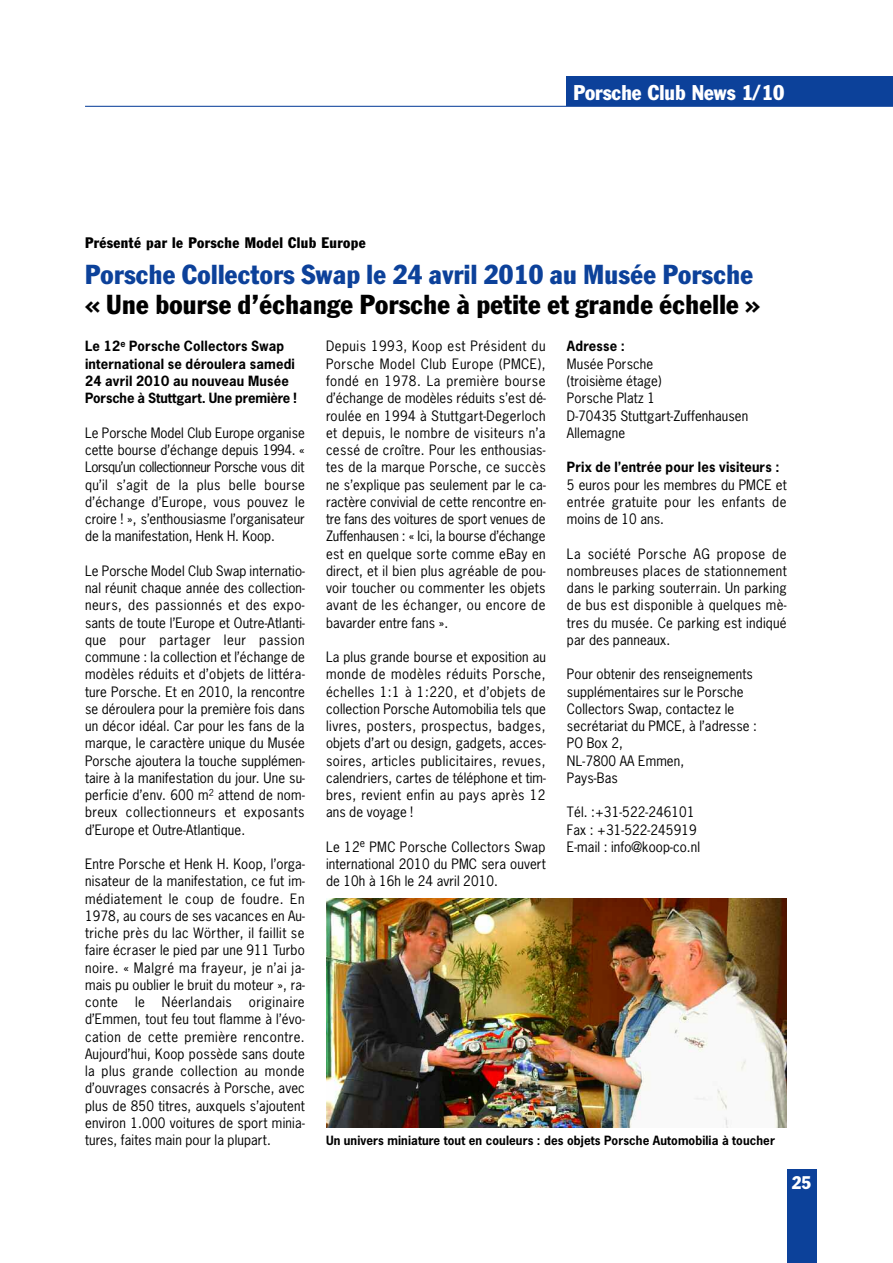
<style>
.page{position:relative;width:893px;height:1263px;background:#fff}
.page>*{position:absolute;margin:0;border:0;box-sizing:border-box;transform-origin:0 0}
.t1{font:condensed 27px "Franklin Gothic";letter-spacing:.015em;color:#000}
.t2{font:condensed 27px "Franklin Gothic";letter-spacing:.015em;color:#0c419a}
.t3{font:condensed 21px "Franklin Gothic";color:#fff}
.t4{font:condensed 18px "Franklin Gothic";color:#fff}
.t5{font:condensed 15px "Franklin Gothic";letter-spacing:.025em;color:#000}
.t6{font:13.5px/17.2px "News Gothic";letter-spacing:.01em;color:#000;text-align:justify}
.t7{font:13.5px "News Gothic";letter-spacing:.035em;color:#000}
.t8{font:700 13.35px/17.2px "News Gothic";letter-spacing:.015em;color:#000}
.t9{font:700 12px "News Gothic";letter-spacing:.01em;color:#000}
</style>
<div class="page">
<div style="left:567px;top:77px;width:326px;height:29px;background:#0c419a"></div>
<div style="left:787px;top:1169px;width:29px;height:94px;background:#0c419a"></div>
<hr style="left:85px;top:106px;width:808px;height:1px;background:#0c419a">
<img style="left:326px;top:899px;width:461px;height:229px">
<p class="t5" style="left:85px;top:237px;width:282px">Présenté par le Porsche Model Club Europe</p>
<h2 class="t3" style="left:573px;top:85px;width:212px">Porsche Club News 1/10</h2>
<h1 class="t2" style="left:85px;top:265px;width:670px">Porsche Collectors Swap le 24 avril 2010 au Musée Porsche</h1>
<h1 class="t1" style="left:85px;top:294px;width:677px">« Une bourse d’échange Porsche à petite et grande échelle »</h1>
<p class="t8" style="left:85px;top:338px;width:213px">Le 12<sup>e</sup> Porsche Collectors Swap international se déroulera samedi<br>24 avril 2010 au nouveau Musée<br>Porsche à Stuttgart. Une première !</p>
<p class="t6" style="left:85px;top:424px;width:221px">Le Porsche Model Club Europe organise cette bourse d’échange depuis 1994. « Lorsqu’un collectionneur Porsche vous dit qu’il s’agit de la plus belle bourse d’échange d’Europe, vous pouvez le croire ! », s’enthousiasme l’organisateur de la manifestation, Henk H. Koop.</p>
<p class="t6" style="left:85px;top:562px;width:221px">Le Porsche Model Club Swap internatio&shy;nal réunit chaque année des collection&shy;neurs, des passionnés et des expo&shy;sants de toute l’Europe et Outre-Atlanti&shy;que pour partager leur passion commune : la collection et l’échange de modèles réduits et d’objets de littéra&shy;ture Porsche. Et en 2010, la rencontre se déroulera pour la première fois dans un décor idéal. Car pour les fans de la marque, le caractère unique du Musée Porsche ajoutera la touche supplémen&shy;taire à la manifestation du jour. Une su&shy;perficie d’env. 600 m<sup>2</sup> attend de nom&shy;breux collectionneurs et exposants d’Europe et Outre-Atlantique.</p>
<p class="t6" style="left:85px;top:856px;width:221px">Entre Porsche et Henk H. Koop, l’orga&shy;nisateur de la manifestation, ce fut im&shy;médiatement le coup de foudre. En 1978, au cours de ses vacances en Au&shy;triche près du lac Wörther, il faillit se faire écraser le pied par une 911 Turbo noire. « Malgré ma frayeur, je n’ai ja&shy;mais pu oublier le bruit du moteur », ra&shy;conte</p>
<p class="t6" style="left:85px;top:994px;width:221px;text-indent:164px">originaire d’Emmen, tout feu tout flamme à l’évo&shy;cation de cette première rencontre.<br>Aujourd’hui, Koop possède sans doute la plus grande collection au monde d’ouvrages consacrés à Porsche, avec plus de 850 titres, auxquels s’ajoutent environ 1.000 voitures de sport minia&shy;tures, faites main pour la plupart.</p>
<p class="t6" style="left:135px;top:994px;width:11px">le</p>
<p class="t7" style="left:162px;top:994px;width:72px">Néerlandais</p>
<p class="t6" style="left:326px;top:338px;width:221px">Depuis 1993, Koop est Président du Porsche Model Club Europe (PMCE), fondé en 1978. La première bourse d’échange de modèles réduits s’est dé&shy;roulée en 1994 à Stuttgart-Degerloch et depuis, le nombre de visiteurs n’a cessé de croître. Pour les enthousias&shy;tes de la marque Porsche, ce succès ne s’explique pas seulement par le ca&shy;ractère convivial de cette rencontre en&shy;tre fans des voitures de sport venues de Zuffenhausen : « Ici, la bourse d’échange est en quelque sorte comme eBay en direct, et il bien plus agréable de pou&shy;voir toucher ou commenter les objets avant de les échanger, ou encore de bavarder entre fans ».</p>
<p class="t6" style="left:326px;top:649px;width:221px">La plus grande bourse et exposition au monde de modèles réduits Porsche, échelles 1:1 à 1:220, et d’objets de collection Porsche Automobilia tels que livres, posters, prospectus, badges, objets d’art ou design, gadgets, acces&shy;soires, articles publicitaires, revues, calendriers, cartes de téléphone et tim&shy;bres, revient enfin au pays après 12 ans de voyage !</p>
<p class="t6" style="left:326px;top:838px;width:221px">Le 12<sup>e</sup> PMC Porsche Collectors Swap international 2010 du PMC sera ouvert de 10h à 16h le 24 avril 2010.</p>
<p class="t8" style="left:567px;top:338px;width:59px">Adresse :</p>
<p class="t6" style="left:567px;top:355px;width:183px;text-align:left">Musée Porsche<br>(troisième étage)<br>Porsche Platz 1<br>D-70435 Stuttgart-Zuffenhausen<br>Allemagne</p>
<p class="t8" style="left:567px;top:459px;width:214px">Prix de l’entrée pour les visiteurs :</p>
<p class="t6" style="left:567px;top:476px;width:221px">5 euros pour les membres du PMCE et entrée gratuite pour les enfants de moins de 10 ans.</p>
<p class="t6" style="left:567px;top:545px;width:221px">La société Porsche AG propose de nombreuses places de stationnement dans le parking souterrain. Un parking de bus est disponible à quelques mè&shy;tres du musée. Ce parking est indiqué par des panneaux.</p>
<p class="t6" style="left:567px;top:666px;width:192px;text-align:left">Pour obtenir des renseignements supplémentaires sur le Porsche<br>Collectors Swap, contactez le secrétariat du PMCE, à l’adresse :<br>PO Box 2,<br>NL-7800 AA Emmen,<br>Pays-Bas</p>
<p class="t6" style="left:567px;top:804px;width:135px;text-align:left">Tél. :+31-522-246101<br>Fax : +31-522-245919<br>E-mail : info@koop-co.nl</p>
<p class="t9" style="left:326px;top:1134px;width:450px">Un univers miniature tout en couleurs : des objets Porsche Automobilia à toucher</p>
<h3 class="t4" style="left:792px;top:1176px;width:21px">25</h3>
</div>
